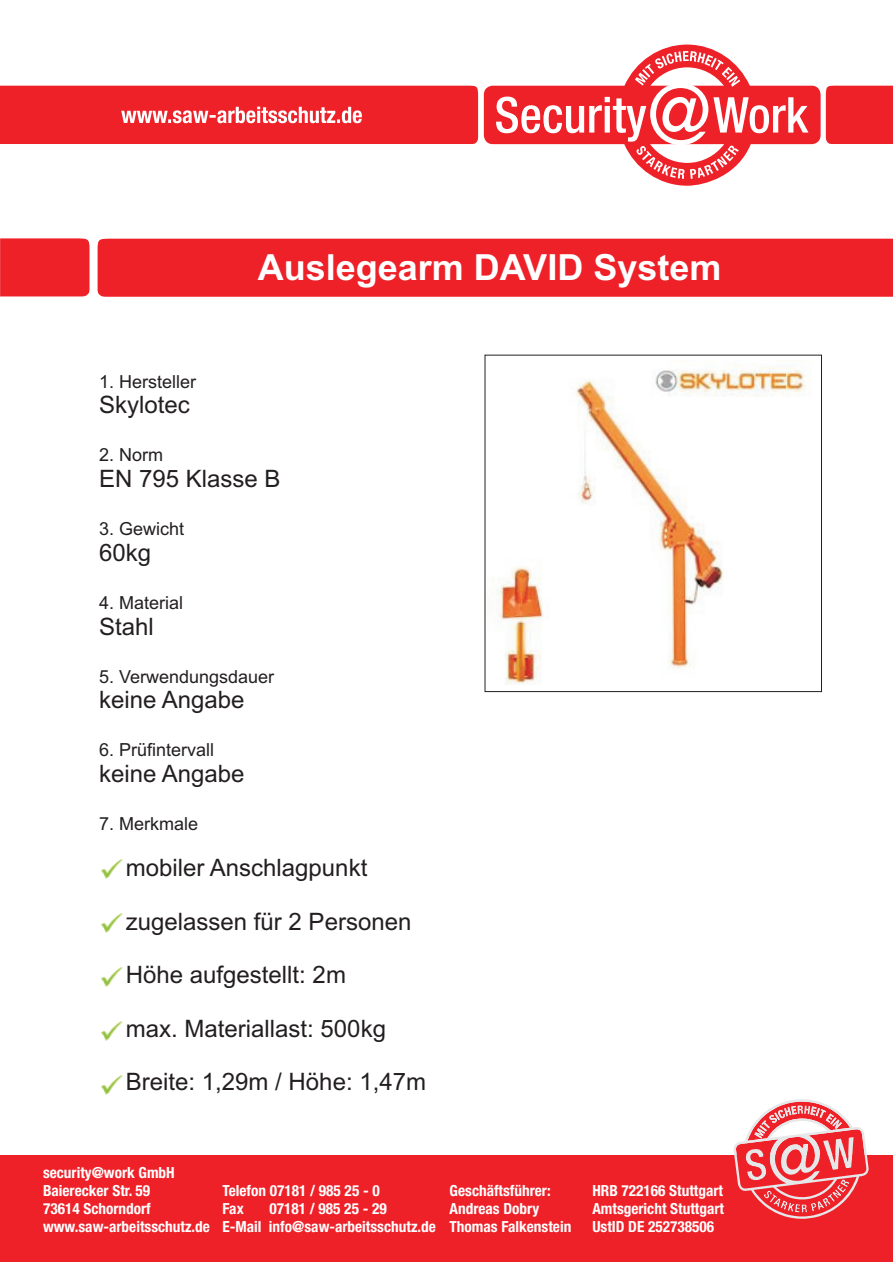
<style>
.page{position:relative;width:893px;height:1262px;background:#fff}
.page>*{position:absolute;margin:0;border:0;box-sizing:border-box;transform-origin:0 0}
.t1{font:700 36px "Arial";color:#fff}
.t2{font:24px "Arial";color:#231f20}
.t3{font:18px "Arial";color:#231f20}
.t4{font:700 condensed 15.3px/18.1px "Helvetica Neue LT Std";color:#fff}
</style>
<div class="page">
<svg style="left:484px;top:45px;width:336px;height:141px"></svg>
<svg style="left:496px;top:51px;width:312px;height:128px"></svg>
<div style="left:825px;top:85px;width:68px;height:59px;background:#ee2028"></div>
<svg style="left:0;top:85px;width:478px;height:59px"></svg>
<div style="left:0;top:1155px;width:893px;height:107px;background:#ee2028"></div>
<div style="left:98px;top:238px;width:795px;height:59px;background:#ee2028"></div>
<div style="left:0;top:238px;width:89px;height:58px;background:#ee2028"></div>
<svg style="left:734px;top:1099px;width:134px;height:120px"></svg>
<img style="left:101px;top:859px;width:22px;height:20px">
<img style="left:101px;top:913px;width:22px;height:20px">
<img style="left:101px;top:967px;width:22px;height:20px">
<img style="left:101px;top:1021px;width:22px;height:20px">
<img style="left:101px;top:1075px;width:22px;height:20px">
<img style="left:488px;top:360px;width:318px;height:324px">
<h1 class="t1" style="left:258px;top:254px;width:465px">Auslegearm DAVID System</h1>
<p class="t3" style="left:99px;top:374px;width:99px">1. Hersteller</p>
<h2 class="t2" style="left:99px;top:396px;width:92px">Skylotec</h2>
<p class="t3" style="left:99px;top:448px;width:66px">2. Norm</p>
<h2 class="t2" style="left:99px;top:469px;width:183px">EN 795 Klasse B</h2>
<p class="t3" style="left:99px;top:522px;width:87px">3. Gewicht</p>
<h2 class="t2" style="left:99px;top:543px;width:54px">60kg</h2>
<p class="t3" style="left:99px;top:596px;width:86px">4. Material</p>
<h2 class="t2" style="left:99px;top:617px;width:56px">Stahl</h2>
<p class="t3" style="left:99px;top:669px;width:177px">5. Verwendungsdauer</p>
<h2 class="t2" style="left:99px;top:691px;width:147px">keine Angabe</h2>
<p class="t3" style="left:99px;top:743px;width:117px">6. Prüfintervall</p>
<h2 class="t2" style="left:99px;top:764px;width:147px">keine Angabe</h2>
<p class="t3" style="left:99px;top:817px;width:101px">7. Merkmale</p>
<h2 class="t2" style="left:126px;top:858px;width:243px">mobiler Anschlagpunkt</h2>
<h2 class="t2" style="left:126px;top:912px;width:287px">zugelassen für 2 Personen</h2>
<h2 class="t2" style="left:126px;top:965px;width:222px">Höhe aufgestellt: 2m</h2>
<h2 class="t2" style="left:126px;top:1019px;width:262px">max. Materiallast: 500kg</h2>
<h2 class="t2" style="left:126px;top:1073px;width:302px">Breite: 1,29m / Höhe: 1,47m</h2>
<p class="t4" style="left:43px;top:1165px;width:168px">security@work GmbH<br>Baierecker Str. 59<br>73614 Schorndorf www.saw-arbeitsschutz.de</p>
<p class="t4" style="left:222px;top:1183px;width:159px">Telefon 07181 / 985 25 - 0<br>Fax</p>
<p class="t4" style="left:222px;top:1201px;width:215px;text-align:center">07181 / 985 25 - 29<br>E-Mail info@saw-arbeitsschutz.de</p>
<p class="t4" style="left:449px;top:1183px;width:123px">Geschäftsführer:<br>Andreas Dobry<br>Thomas Falkenstein</p>
<p class="t4" style="left:592px;top:1183px;width:133px;text-align:justify">HRB 722166 Stuttgart Amtsgericht Stuttgart UstID DE 252738506</p>
</div>
